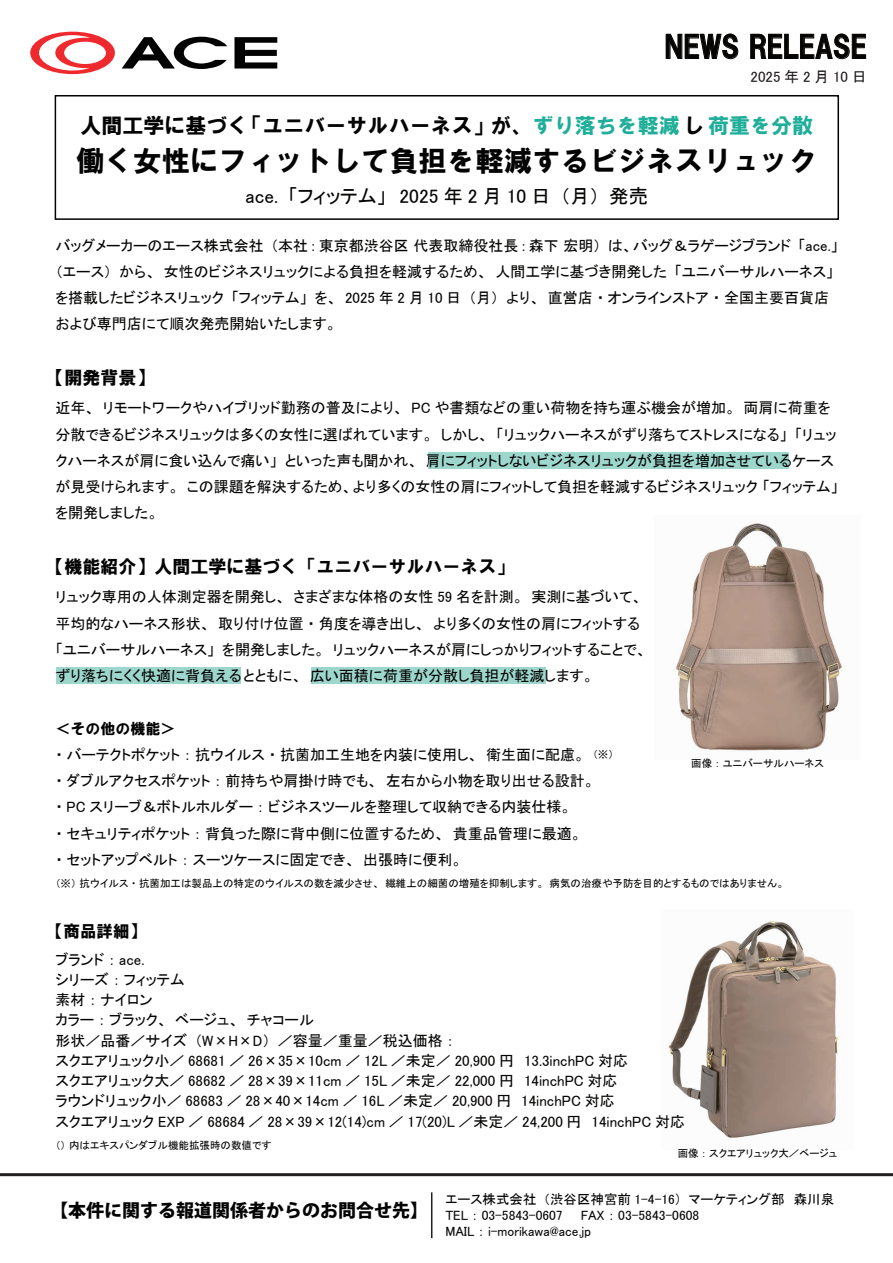
<style>
.page{position:relative;width:893px;height:1263px;background:#fff}
.page>*{position:absolute;margin:0;border:0;box-sizing:border-box;transform-origin:0 0}
.t1{font:30px "HGS Soei Kakugothic UB";color:#050403}
.t2{font:28.5px "HG Soei Kakugothic UB";color:#030303}
.t3{font:21px "HG Soei Kakugothic UB";color:#030303}
.t4{font:19.5px "MS P Gothic";color:#050403}
.t5{font:18px "HGS Soei Kakugothic UB";color:#030303}
.t6{font:800 18px "Koz Go Pro";color:#030303}
.t7{font:16.5px "HGS Soei Kakugothic UB";color:#030303}
.t8{font:15px/26.2px "MS P Gothic";color:#050403}
.t9{font:15px "MS P Gothic";letter-spacing:.25em;color:#231f20}
.t10{font:15px "HGS Soei Kakugothic UB";color:#030303}
.t11{font:13.5px/16px "MS P Gothic";color:#050403}
.t12{font:10.5px "MS P Gothic";color:#050403}
.s1{color:#1fae99}
.s2{font-size:10.5px}
</style>
<div class="page">
<img style="left:668px;top:921px;width:171px;height:217px">
<img style="left:674px;top:522px;width:169px;height:230px">
<div style="left:311px;top:668px;width:234px;height:16px;background:#9dd6cd"></div>
<div style="left:55px;top:95px;width:784px;height:125px;border:2px solid #030303"></div>
<svg style="left:30px;top:32px;width:85px;height:42px"></svg>
<svg style="left:122px;top:37px;width:105px;height:32px"></svg>
<svg style="left:234px;top:37px;width:43px;height:32px"></svg>
<svg style="left:666px;top:34px;width:72px;height:25px"></svg>
<svg style="left:750px;top:34px;width:116px;height:25px"></svg>
<hr style="left:0;top:1173px;width:893px;height:3px;background:#231f20">
<hr style="left:431px;top:1192px;width:1px;height:46px;background:#231f20">
<div style="left:57px;top:668px;width:184px;height:16px;background:#9dd6cd"></div>
<div style="left:428px;top:453px;width:360px;height:16px;background:#9dd6cd"></div>
<h1 class="t1" style="left:665px;top:32px;width:204px">NEWS RELEASE</h1>
<p class="t9" style="left:750px;top:69px;width:118px">2025年2月10日</p>
<h3 class="t3" style="left:80px;top:115px;width:734px">人間工学に基づく「ユニバーサルハーネス」が、<span class="s1">ずり落ちを軽減</span>し<span class="s1">荷重を分散</span></h3>
<h2 class="t2" style="left:76px;top:147px;width:743px">働く女性にフィットして負担を軽減するビジネスリュック</h2>
<h3 class="t4" style="left:245px;top:186px;width:404px">ace. 「フィッテム」　2025 年 2 月 10 日（月）発売</h3>
<p class="t8" style="left:55px;top:232px;width:784px">バッグメーカーのエース株式会社（本社 : 東京都渋谷区 代表取締役社長 : 森下 宏明）は、バッグ＆ラゲージブランド「ace.」（エース）から、女性のビジネスリュックによる負担を軽減するため、人間工学に基づき開発した「ユニバーサルハーネス」を搭載したビジネスリュック「フィッテム」を、 2025 年 2 月 10 日（月）より、直営店・オンラインストア・全国主要百貨店および専門店にて順次発売開始いたします。</p>
<p class="t5" style="left:46px;top:369px;width:109px">【開発背景】</p>
<p class="t8" style="left:55px;top:395px;width:784px">近年、リモートワークやハイブリッド勤務の普及により、 PC や書類などの重い荷物を持ち運ぶ機会が増加。両肩に荷重を分散できるビジネスリュックは多くの女性に選ばれています。しかし、「リュックハーネスがずり落ちてストレスになる」「リュックハーネスが肩に食い込んで痛い」といった声も聞かれ、肩にフィットしないビジネスリュックが負担を増加させているケースが見受けられます。この課題を解決するため、より多くの女性の肩にフィットして負担を軽減するビジネスリュック「フィッテム」を開発しました。</p>
<p class="t5" style="left:46px;top:558px;width:470px">【機能紹介】人間工学に基づく「ユニバーサルハーネス」</p>
<p class="t8" style="left:55px;top:584px;width:593px">リュック専用の人体測定器を開発し、さまざまな体格の女性 59 名を計測。実測に基づいて、平均的なハーネス形状、取り付け位置・角度を導き出し、より多くの女性の肩にフィットする「ユニバーサルハーネス」を開発しました。リュックハーネスが肩にしっかりフィットすることで、ずり落ちにくく快適に背負えるとともに、広い面積に荷重が分散し負担が軽減します。</p>
<p class="t10" style="left:55px;top:721px;width:121px">＜その他の機能＞</p>
<p class="t8" style="left:55px;top:741px;width:560px">・バーテクトポケット：抗ウイルス・抗菌加工生地を内装に使用し、衛生面に配慮。 <span class="s2">（※）</span>・ダブルアクセスポケット：前持ちや肩掛け時でも、左右から小物を取り出せる設計。<br>・ PC スリーブ＆ボトルホルダー：ビジネスツールを整理して収納できる内装仕様。<br>・セキュリティポケット：背負った際に背中側に位置するため、貴重品管理に最適。<br>・セットアップベルト：スーツケースに固定でき、出張時に便利。</p>
<p class="t12" style="left:55px;top:878px;width:730px">（※） 抗ウイルス・抗菌加工は製品上の特定のウイルスの数を減少させ、繊維上の細菌の増殖を抑制します。病気の治療や予防を目的とするものではありません。</p>
<p class="t7" style="left:47px;top:923px;width:100px">【商品詳細】</p>
<p class="t8" style="left:55px;top:949px;width:631px;line-height:20.2px">ブランド： ace.<br>シリーズ：フィッテム<br>素材：ナイロン<br>カラー：ブラック、ベージュ、チャコール<br>形状／品番／サイズ（W×H×D）／容量／重量／税込価格：<br>スクエアリュック小／ 68681 ／ 26×35×10cm ／ 12L ／未定／ 20,900 円　13.3inchPC 対応<br>スクエアリュック大／ 68682 ／ 28×39×11cm ／ 15L ／未定／ 22,000 円　14inchPC 対応<br>ラウンドリュック小／ 68683 ／ 28×40×14cm ／ 16L ／未定／ 20,900 円　14inchPC 対応<br>スクエアリュック EXP ／ 68684 ／ 28×39×12(14)cm ／ 17(20)L ／未定／ 24,200 円　14inchPC 対応</p>
<p class="t12" style="left:55px;top:1140px;width:218px">（） 内はエキスパンダブル機能拡張時の数値です</p>
<p class="t12" style="left:678px;top:1148px;width:161px">画像：スクエアリュック大／ベージュ</p>
<p class="t12" style="left:691px;top:758px;width:134px">画像：ユニバーサルハーネス</p>
<p class="t6" style="left:50px;top:1199px;width:380px">【本件に関する報道関係者からのお問合せ先】</p>
<p class="t11" style="left:445px;top:1191px;width:390px">エース株式会社（渋谷区神宮前 1-4-16）マーケティング部　森川泉<br>TEL ： 03-5843-0607　　FAX ： 03-5843-0608<br>MAIL ： i-morikawa@ace.jp　</p>
</div>
